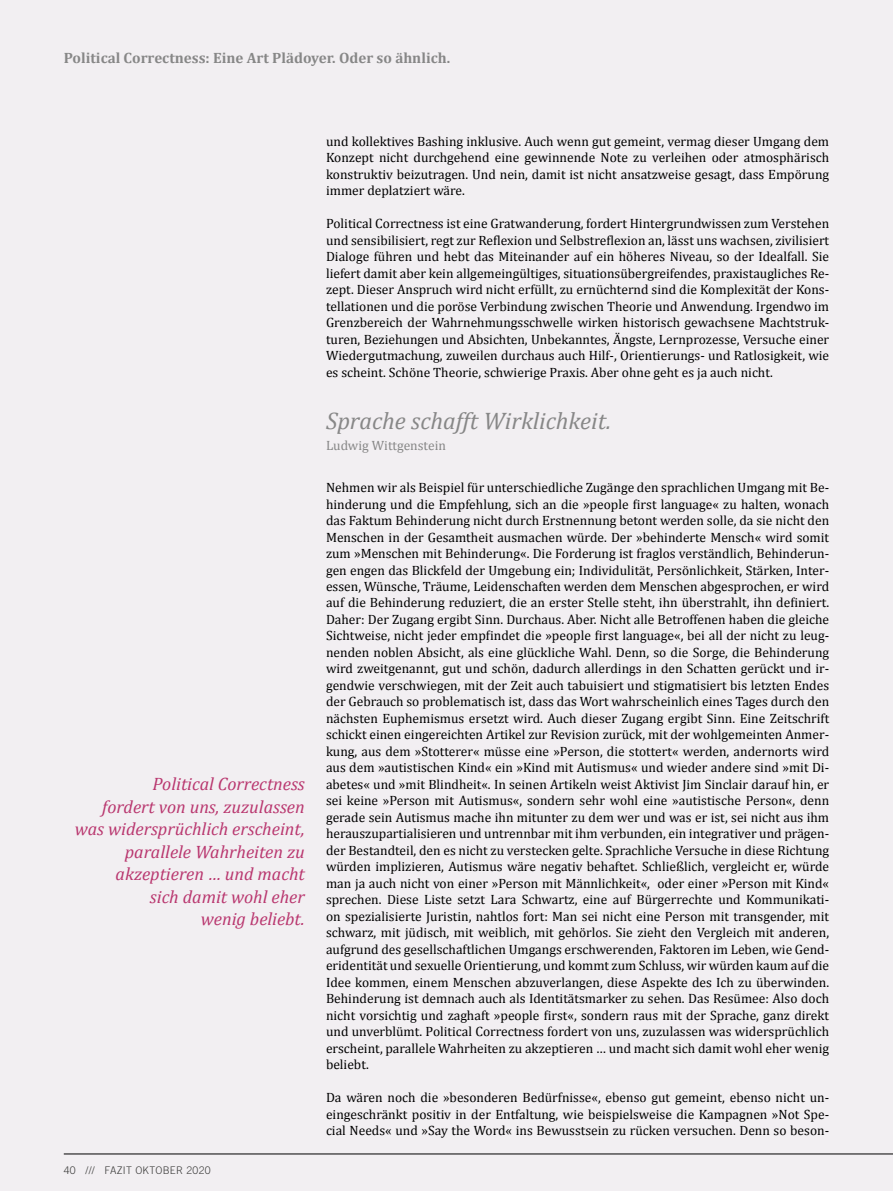
<style>
.page{position:relative;width:893px;height:1191px;background:#f2eff2}
.page>*{position:absolute;margin:0;border:0;box-sizing:border-box;transform-origin:0 0}
.t1{font:italic 24px "Cambria";color:#878787}
.t2{font:italic 18px/22.5px "Cambria";color:#b9376f;text-align:right}
.t3{font:700 15px "Cambria";color:#878787}
.t4{font:13.5px/16.5px "Cambria";color:#000;text-align:justify}
.t5{font:13.5px "Cambria";color:#878787}
.t6{font:300 10.5px "Trade Gothic";letter-spacing:.025em;color:#3c3c3b}
</style>
<div class="page">
<hr style="left:64px;top:1153px;width:829px;height:1px;background:#000">
<p class="t3" style="left:64px;top:47px;width:388px">Political Correctness: Eine Art Plädoyer. Oder so ähnlich.</p>
<p class="t4" style="left:326px;top:133px;width:505px">und kollektives Bashing inklusive. Auch wenn gut gemeint, vermag dieser Umgang dem Konzept nicht durchgehend eine gewinnende Note zu verleihen oder atmosphärisch konstruktiv beizutragen. Und nein, damit ist nicht ansatzweise gesagt, dass Empörung immer deplatziert wäre.</p>
<p class="t4" style="left:326px;top:215px;width:505px">Political Correctness ist eine Gratwanderung, fordert Hintergrundwissen zum Verstehen und sensibilisiert, regt zur Reflexion und Selbstreflexion an, lässt uns wachsen, zivilisiert Dialoge führen und hebt das Miteinander auf ein höheres Niveau, so der Idealfall. Sie liefert damit aber kein allgemeingültiges, situationsübergreifendes, praxistaugliches Re&shy;zept. Dieser Anspruch wird nicht erfüllt, zu ernüchternd sind die Komplexität der Kons&shy;tellationen und die poröse Verbindung zwischen Theorie und Anwendung. Irgendwo im Grenzbereich der Wahrnehmungsschwelle wirken historisch gewachsene Machtstruk&shy;turen, Beziehungen und Absichten, Unbekanntes, Ängste, Lernprozesse, Versuche einer Wiedergutmachung, zuweilen durchaus auch Hilf-, Orientierungs- und Ratlosigkeit, wie es scheint. Schöne Theorie, schwierige Praxis. Aber ohne geht es ja auch nicht.</p>
<h2 class="t2" style="left:75px;top:772px;width:231px">Political Correctness<br>fordert von uns, zuzulassen was widersprüchlich erscheint, parallele Wahrheiten zu akzeptieren … und macht<br>sich damit wohl eher<br>wenig beliebt.</h2>
<p class="t6" style="left:64px;top:1163px;width:148px">40 /// FAZIT OKTOBER 2020</p>
<h1 class="t1" style="left:326px;top:404px;width:287px">Sprache schafft Wirklichkeit.</h1>
<p class="t5" style="left:326px;top:437px;width:121px">Ludwig Wittgenstein</p>
<p class="t4" style="left:326px;top:479px;width:505px">Nehmen wir als Beispiel für unterschiedliche Zugänge den sprachlichen Umgang mit Be&shy;hinderung und die Empfehlung, sich an die »people first language« zu halten, wonach das Faktum Behinderung nicht durch Erstnennung betont werden solle, da sie nicht den Menschen in der Gesamtheit ausmachen würde. Der »behinderte Mensch« wird somit zum »Menschen mit Behinderung«. Die Forderung ist fraglos verständlich, Behinderun&shy;gen engen das Blickfeld der Umgebung ein; Individulität, Persönlichkeit, Stärken, Inter&shy;essen, Wünsche, Träume, Leidenschaften werden dem Menschen abgesprochen, er wird auf die Behinderung reduziert, die an erster Stelle steht, ihn überstrahlt, ihn definiert.<br>Daher: Der Zugang ergibt Sinn. Durchaus. Aber. Nicht alle Betroffenen haben die gleiche Sichtweise, nicht jeder empfindet die »people first language«, bei all der nicht zu leug&shy;nenden noblen Absicht, als eine glückliche Wahl. Denn, so die Sorge, die Behinderung wird zweitgenannt, gut und schön, dadurch allerdings in den Schatten gerückt und ir&shy;gendwie verschwiegen, mit der Zeit auch tabuisiert und stigmatisiert bis letzten Endes der Gebrauch so problematisch ist, dass das Wort wahrscheinlich eines Tages durch den nächsten Euphemismus ersetzt wird. Auch dieser Zugang ergibt Sinn. Eine Zeitschrift schickt einen eingereichten Artikel zur Revision zurück, mit der wohlgemeinten Anmer&shy;kung, aus dem »Stotterer« müsse eine »Person, die stottert« werden, andernorts wird aus dem »autistischen Kind« ein »Kind mit Autismus« und wieder andere sind »mit Di&shy;abetes« und »mit Blindheit«. In seinen Artikeln weist Aktivist Jim Sinclair darauf hin, er sei keine »Person mit Autismus«, sondern sehr wohl eine »autistische Person«, denn gerade sein Autismus mache ihn mitunter zu dem wer und was er ist, sei nicht aus ihm herauszupartialisieren und untrennbar mit ihm verbunden, ein integrativer und prägen&shy;der Bestandteil, den es nicht zu verstecken gelte. Sprachliche Versuche in diese Richtung würden implizieren, Autismus wäre negativ behaftet. Schließlich, vergleicht er, würde man ja auch nicht von einer »Person mit Männlichkeit«, oder einer »Person mit Kind« sprechen. Diese Liste setzt Lara Schwartz, eine auf Bürgerrechte und Kommunikati&shy;on spezialisierte Juristin, nahtlos fort: Man sei nicht eine Person mit transgender, mit schwarz, mit jüdisch, mit weiblich, mit gehörlos. Sie zieht den Vergleich mit anderen, aufgrund des gesellschaftlichen Umgangs erschwerenden, Faktoren im Leben, wie Gend&shy;eridentität und sexuelle Orientierung, und kommt zum Schluss, wir würden kaum auf die Idee kommen, einem Menschen abzuverlangen, diese Aspekte des Ich zu überwinden.<br>Behinderung ist demnach auch als Identitätsmarker zu sehen. Das Resümee: Also doch nicht vorsichtig und zaghaft »people first«, sondern raus mit der Sprache, ganz direkt und unverblümt. Political Correctness fordert von uns, zuzulassen was widersprüchlich erscheint, parallele Wahrheiten zu akzeptieren … und macht sich damit wohl eher wenig beliebt.</p>
<p class="t4" style="left:326px;top:1089px;width:505px">Da wären noch die »besonderen Bedürfnisse«, ebenso gut gemeint, ebenso nicht un&shy;eingeschränkt positiv in der Entfaltung, wie beispielsweise die Kampagnen »Not Spe&shy;cial Needs« und »Say the Word« ins Bewusstsein zu rücken versuchen. Denn so beson-</p>
</div>
